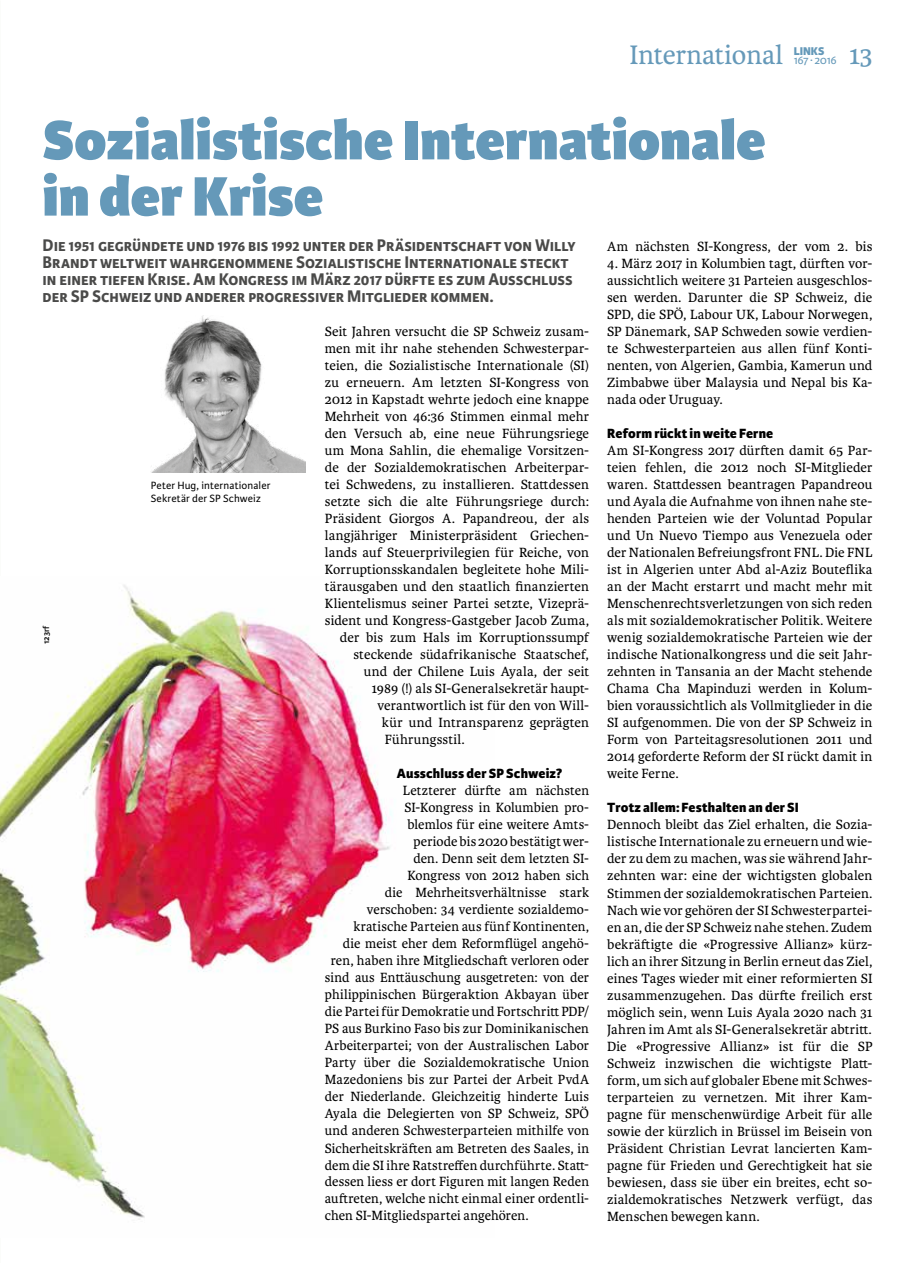
<style>
.page{position:relative;width:915px;height:1263px;background:#fff}
.page>*{position:absolute;margin:0;border:0;box-sizing:border-box;transform-origin:0 0}
.t1{font:800 59.25px/56.2px "Karmina Sans";color:#6599b9}
.t2{font:28.5px "Karmina";color:#6599b9}
.t3{font:700 18px/17px "Karmina Sans";color:#4a4a49}
.t4{font:14.25px/17px "Karmina";letter-spacing:.01em;color:#000;text-align:justify}
.t5{font:800 14.25px "Karmina Sans";letter-spacing:.01em;color:#000}
.t6{font:12px "Karmina Sans";letter-spacing:-.04em;color:#6599b9}
.t7{font:800 12px "Karmina Sans";color:#6599b9}
.t8{font:11.25px/12.8px "Karmina Sans";letter-spacing:.015em;color:#000}
.t9{font:600 9px "Karmina Sans";letter-spacing:.02em;color:#000}
</style>
<div class="page">
<img style="left:0;top:585px;width:392px;height:635px">
<img style="left:152px;top:315px;width:153px;height:157px">
<h2 class="t2" style="left:629px;top:39px;width:155px">International</h2>
<p class="t7" style="left:793px;top:44px;width:32px">LINKS</p>
<p class="t6" style="left:793px;top:53px;width:45px">167 ∙ 2016</p>
<h2 class="t2" style="left:848px;top:39px;width:25px">13</h2>
<h1 class="t1" style="left:43px;top:114px;width:724px">Sozialistische Internationale in der Krise</h1>
<p class="t3" style="left:43px;top:237px;width:534px">Die 1951 gegründete und 1976 bis 1992 unter der Präsidentschaft von Willy Brandt weltweit wahrgenommene Sozialistische Internationale steckt in einer tiefen Krise. Am Kongress im März 2017 dürfte es zum Ausschluss der SP Schweiz und anderer progressiver Mitglieder kommen.</p>
<p class="t4" style="left:325px;top:323px;width:265px">Seit Jahren versucht die SP Schweiz zusam-</p>
<p class="t4" style="left:325px;top:340px;width:265px">men mit ihr nahe stehenden Schwesterpar-</p>
<p class="t4" style="left:325px;top:357px;width:266px">teien, die Sozialistische Internationale (SI)</p>
<p class="t4" style="left:325px;top:374px;width:266px">zu erneuern. Am letzten SI-Kongress von</p>
<p class="t4" style="left:325px;top:391px;width:265px">2012 in Kapstadt wehrte jedoch eine knappe</p>
<p class="t4" style="left:325px;top:408px;width:265px">Mehrheit von 46:36 Stimmen einmal mehr</p>
<p class="t4" style="left:325px;top:425px;width:265px">den Versuch ab, eine neue Führungsriege</p>
<p class="t4" style="left:325px;top:442px;width:265px">um Mona Sahlin, die ehemalige Vorsitzen-</p>
<p class="t4" style="left:325px;top:459px;width:265px">de der Sozialdemokratischen Arbeiterpar-</p>
<p class="t4" style="left:325px;top:476px;width:265px">tei Schwedens, zu installieren. Stattdessen</p>
<p class="t4" style="left:325px;top:493px;width:265px">setzte sich die alte Führungsriege durch:</p>
<p class="t4" style="left:325px;top:510px;width:266px">Präsident Giorgos A. Papandreou, der als</p>
<p class="t4" style="left:325px;top:527px;width:265px">langjähriger Ministerpräsident Griechen-</p>
<p class="t4" style="left:325px;top:544px;width:265px">lands auf Steuerprivilegien für Reiche, von</p>
<p class="t4" style="left:325px;top:561px;width:265px">Korruptionsskandalen begleitete hohe Mili-</p>
<p class="t4" style="left:325px;top:578px;width:266px">tärausgaben und den staatlich finanzierten</p>
<p class="t4" style="left:325px;top:595px;width:265px">Klientelismus seiner Partei setzte, Vizeprä-</p>
<p class="t4" style="left:325px;top:612px;width:265px">sident und Kongress-Gastgeber Jacob Zuma,</p>
<p class="t4" style="left:340px;top:629px;width:250px">der bis zum Hals im Korruptionssumpf</p>
<p class="t4" style="left:353px;top:646px;width:237px">steckende südafrikanische Staatschef,</p>
<p class="t4" style="left:364px;top:663px;width:227px">und der Chilene Luis Ayala, der seit</p>
<p class="t4" style="left:371px;top:680px;width:219px">1989 (!) als SI-Generalsekretär haupt-</p>
<p class="t4" style="left:377px;top:697px;width:213px">verantwortlich ist für den von Will-</p>
<p class="t4" style="left:382px;top:714px;width:208px">kür und Intransparenz geprägten</p>
<p class="t4" style="left:385px;top:731px;width:81px">Führungsstil.</p>
<p class="t5" style="left:397px;top:765px;width:167px">Ausschluss der SP Schweiz?</p>
<p class="t4" style="left:403px;top:782px;width:187px">Letzterer dürfte am nächsten</p>
<p class="t4" style="left:404px;top:799px;width:186px">SI-Kongress in Kolumbien pro-</p>
<p class="t4" style="left:407px;top:816px;width:182px">blemlos für eine weitere Amts-</p>
<p class="t4" style="left:413px;top:833px;width:177px">periode bis 2020 bestätigt wer-</p>
<p class="t4" style="left:413px;top:850px;width:177px">den. Denn seit dem letzten SI-</p>
<p class="t4" style="left:407px;top:867px;width:183px">Kongress von 2012 haben sich</p>
<p class="t4" style="left:385px;top:884px;width:205px">die Mehrheitsverhältnisse stark</p>
<p class="t4" style="left:367px;top:901px;width:224px">verschoben: 34 verdiente sozialdemo-</p>
<p class="t4" style="left:353px;top:918px;width:237px">kratische Parteien aus fünf Kontinenten,</p>
<p class="t4" style="left:343px;top:935px;width:248px">die meist eher dem Reformflügel angehö-</p>
<p class="t4" style="left:331px;top:952px;width:259px">ren, haben ihre Mitgliedschaft verloren oder</p>
<p class="t4" style="left:325px;top:969px;width:266px">sind aus Enttäuschung ausgetreten: von der</p>
<p class="t4" style="left:325px;top:986px;width:266px">philippinischen Bürgeraktion Akbayan über</p>
<p class="t4" style="left:325px;top:1003px;width:266px">die Partei für Demokratie und Fortschritt PDP/</p>
<p class="t4" style="left:325px;top:1020px;width:265px">PS aus Burkino Faso bis zur Dominikanischen</p>
<p class="t4" style="left:325px;top:1037px;width:266px">Arbeiterpartei; von der Australischen Labor</p>
<p class="t4" style="left:325px;top:1054px;width:266px">Party über die Sozialdemokratische Union</p>
<p class="t4" style="left:325px;top:1071px;width:265px">Mazedoniens bis zur Partei der Arbeit PvdA</p>
<p class="t4" style="left:325px;top:1088px;width:266px">der Niederlande. Gleichzeitig hinderte Luis</p>
<p class="t4" style="left:325px;top:1105px;width:266px">Ayala die Delegierten von SP Schweiz, SPÖ</p>
<p class="t4" style="left:325px;top:1122px;width:266px">und anderen Schwesterparteien mithilfe von</p>
<p class="t4" style="left:325px;top:1139px;width:266px">Sicherheitskräften am Betreten des Saales, in</p>
<p class="t4" style="left:325px;top:1156px;width:266px">dem die SI ihre Ratstreffen durchführte. Statt-</p>
<p class="t4" style="left:325px;top:1173px;width:266px">dessen liess er dort Figuren mit langen Reden</p>
<p class="t4" style="left:325px;top:1190px;width:266px">auftreten, welche nicht einmal einer ordentli-</p>
<p class="t4" style="left:325px;top:1207px;width:205px">chen SI-Mitgliedspartei angehören.</p>
<p class="t4" style="left:607px;top:238px;width:267px">Am nächsten SI-Kongress, der vom 2. bis</p>
<p class="t4" style="left:607px;top:255px;width:267px">4. März 2017 in Kolumbien tagt, dürften vor&shy;aussichtlich weitere 31 Parteien ausgeschlos&shy;sen werden. Darunter die SP Schweiz, die SPD, die SPÖ, Labour UK, Labour Norwegen, SP Dänemark, SAP Schweden sowie verdien&shy;te Schwesterparteien aus allen fünf Konti&shy;nenten, von Algerien, Gambia, Kamerun und Zimbabwe über Malaysia und Nepal bis Ka&shy;nada oder Uruguay.</p>
<p class="t5" style="left:607px;top:425px;width:167px">Reform rückt in weite Ferne</p>
<p class="t4" style="left:607px;top:442px;width:267px">Am SI-Kongress 2017 dürften damit 65 Par&shy;teien fehlen, die 2012 noch SI-Mitglieder waren. Stattdessen beantragen Papandreou und Ayala die Aufnahme von ihnen nahe ste&shy;henden Parteien wie der Voluntad Popular und Un Nuevo Tiempo aus Venezuela oder der Nationalen Befreiungsfront FNL. Die FNL ist in Algerien unter Abd al-Aziz Bouteflika an der Macht erstarrt und macht mehr mit Menschenrechtsverletzungen von sich reden als mit sozialdemokratischer Politik. Weitere wenig sozialdemokratische Parteien wie der indische Nationalkongress und die seit Jahr&shy;zehnten in Tansania an der Macht stehende Chama Cha Mapinduzi werden in Kolum&shy;bien voraussichtlich als Vollmitglieder in die SI aufgenommen. Die von der SP Schweiz in Form von Parteitagsresolutionen 2011 und 2014 geforderte Reform der SI rückt damit in weite Ferne.</p>
<p class="t5" style="left:607px;top:799px;width:193px">Trotz allem: Festhalten an der SI</p>
<p class="t4" style="left:607px;top:816px;width:267px">Dennoch bleibt das Ziel erhalten, die Sozia&shy;listische Internationale zu erneuern und wie&shy;der zu dem zu machen, was sie während Jahr&shy;zehnten war: eine der wichtigsten globalen Stimmen der sozialdemokratischen Parteien.<br>Nach wie vor gehören der SI Schwesterpartei&shy;en an, die der SP Schweiz nahe stehen. Zudem bekräftigte die «Progressive Allianz» kürz&shy;lich an ihrer Sitzung in Berlin erneut das Ziel, eines Tages wieder mit einer reformierten SI zusammenzugehen. Das dürfte freilich erst möglich sein, wenn Luis Ayala 2020 nach 31<br>Jahren im Amt als SI-Generalsekretär abtritt.<br>Die «Progressive Allianz» ist für die SP Schweiz inzwischen die wichtigste Platt&shy;form, um sich auf globaler Ebene mit Schwes&shy;terparteien zu vernetzen. Mit ihrer Kam&shy;pagne für menschenwürdige Arbeit für alle sowie der kürzlich in Brüssel im Beisein von Präsident Christian Levrat lancierten Kam&shy;pagne für Frieden und Gerechtigkeit hat sie bewiesen, dass sie über ein breites, echt so&shy;zialdemokratisches Netzwerk verfügt, das Menschen bewegen kann.</p>
<p class="t8" style="left:151px;top:479px;width:121px">Peter Hug, internationaler<br>Sekretär der SP Schweiz</p>
<p class="t9" style="left:41px;top:644px;width:21px;rotate:-90deg">123rf</p>
</div>
